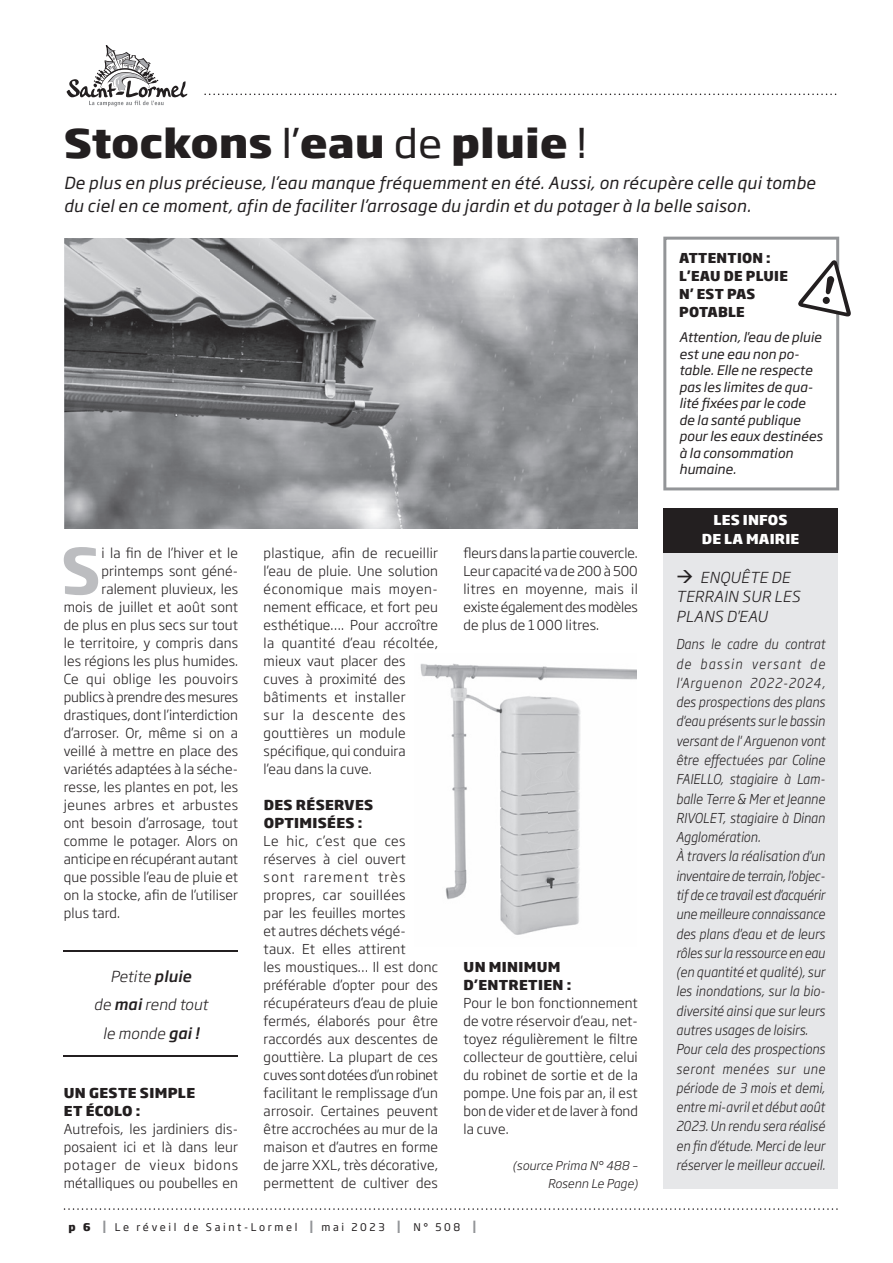
<style>
.page{position:relative;width:893px;height:1263px;background:#fff}
.page>*{position:absolute;margin:0;border:0;box-sizing:border-box;transform-origin:0 0}
.t1{font:700 61.95px "Soho Gothic Pro";color:#bcbdc0}
.t2{font:800 39px "Soho Gothic Pro";color:#231f20;scale:1.08 1}
.t3{font:italic 16.5px/22.5px "Soho Gothic Pro";letter-spacing:.02em;color:#231f20}
.t4{font:italic 300 15px/19.4px "Soho Gothic Pro";letter-spacing:.025em;color:#231f20}
.t5{font:300 13.5px/18px "Soho Gothic Pro";letter-spacing:.01em;color:#231f20;text-align:justify}
.t6{font:italic 300 13.5px/19.4px "Soho Gothic Pro";letter-spacing:.01em;color:#231f20;scale:.9 1}
.t7{font:800 13.5px/18px "Soho Gothic Pro";letter-spacing:.025em;color:#231f20}
.t8{font:300 13.5px "Soho Gothic Pro";letter-spacing:-.01em;color:#231f20}
.t9{font:300 13.5px "Soho Gothic Pro";letter-spacing:.03em;color:#231f20}
.t10{font:800 13.5px/19.4px "Soho Gothic Pro";letter-spacing:.015em;color:#fff;text-align:center}
.t11{font:italic 13.05px/16.5px "Soho Gothic Pro";color:#231f20}
.t12{font:italic 300 12px/18px "Soho Gothic Pro";letter-spacing:.01em;color:#231f20;text-align:right}
.t13{font:10.5px "Soho Gothic Pro";letter-spacing:.25em;color:#231f20}
.s1{font-weight:400}
.s2{font-weight:500}
.s3{font-weight:800}
.s4{font-weight:500;font-size:16.65px;color:#939598}
</style>
<div class="page">
<svg style="left:66px;top:45px;width:122px;height:62px"></svg>
<svg style="left:204px;top:94px;width:632px;height:1px"></svg>
<div style="left:663px;top:510px;width:175px;height:679px;background:#e6e7e9"></div>
<div style="left:663px;top:508px;width:175px;height:26px;background:#231f20"></div>
<div style="left:663px;top:527px;width:175px;height:26px;background:#231f20"></div>
<svg style="left:64px;top:1208px;width:774px;height:2px"></svg>
<hr style="left:64px;top:950px;width:174px;height:2px;background:#231f20">
<hr style="left:64px;top:1055px;width:174px;height:2px;background:#231f20">
<img style="left:65px;top:238px;width:573px;height:291px">
<img style="left:420px;top:663px;width:216px;height:272px">
<svg style="left:663px;top:237px;width:188px;height:253px"></svg>
<h2 class="t2" style="left:64px;top:113px;width:486px">Stockons <span class="s1">l’</span>eau <span class="s1">de</span> pluie <span class="s1">!</span></h2>
<p class="t3" style="left:64px;top:171px;width:753px">De plus en plus précieuse, l’eau manque fréquemment en été. Aussi, on récupère celle qui tombe du ciel en ce moment, afin de faciliter l’arrosage du jardin et du potager à la belle saison.</p>
<h1 class="t1" style="left:61px;top:522px;width:42px">S</h1>
<p class="t5" style="left:102px;top:543px;width:138px">i la fin de l’hiver et le</p>
<p class="t5" style="left:102px;top:561px;width:138px">printemps sont géné-</p>
<p class="t5" style="left:102px;top:579px;width:138px">ralement pluvieux, les</p>
<p class="t5" style="left:64px;top:597px;width:176px">mois de juillet et août sont</p>
<p class="t5" style="left:64px;top:615px;width:176px">de plus en plus secs sur tout</p>
<p class="t5" style="left:64px;top:633px;width:176px">le territoire, y compris dans</p>
<p class="t5" style="left:64px;top:651px;width:176px">les régions les plus humides.</p>
<p class="t5" style="left:64px;top:669px;width:176px">Ce qui oblige les pouvoirs</p>
<p class="t8" style="left:64px;top:686px;width:176px">publics à prendre des mesures</p>
<p class="t5" style="left:64px;top:705px;width:176px">drastiques, dont l’interdiction</p>
<p class="t5" style="left:64px;top:723px;width:176px">d’arroser. Or, même si on a</p>
<p class="t5" style="left:64px;top:741px;width:176px">veillé à mettre en place des</p>
<p class="t5" style="left:64px;top:759px;width:176px">variétés adaptées à la séche-</p>
<p class="t5" style="left:64px;top:777px;width:176px">resse, les plantes en pot, les</p>
<p class="t9" style="left:64px;top:794px;width:176px">jeunes arbres et arbustes</p>
<p class="t5" style="left:64px;top:813px;width:176px">ont besoin d’arrosage, tout</p>
<p class="t5" style="left:64px;top:831px;width:176px">comme le potager. Alors on</p>
<p class="t5" style="left:64px;top:849px;width:176px">anticipe en récupérant autant</p>
<p class="t5" style="left:64px;top:867px;width:176px">que possible l’eau de pluie et</p>
<p class="t5" style="left:64px;top:885px;width:176px">on la stocke, afin de l’utiliser</p>
<p class="t5" style="left:64px;top:903px;width:58px">plus tard.</p>
<p class="t4" style="left:94px;top:961px;width:115px;line-height:28.5px;text-align:center">Petite <span class="s2">pluie<br></span>de <span class="s2">mai</span> rend tout le monde <span class="s2">gai !</span></p>
<p class="t7" style="left:64px;top:1083px;width:133px">UN GESTE SIMPLE<br>ET ÉCOLO :</p>
<p class="t5" style="left:64px;top:1119px;width:176px">Autrefois, les jardiniers dis&shy;posaient ici et là dans leur potager de vieux bidons métalliques ou poubelles en</p>
<p class="t5" style="left:264px;top:543px;width:176px;text-align:left">plastique, afin de recueillir l’eau de pluie. Une solution économique mais moyen&shy;nement efficace, et fort peu esthétique…. Pour accroître la quantité d’eau récoltée, mieux vaut placer des cuves à proximité des bâtiments et installer<br>sur la descente des gouttières un module spécifique, qui conduira<br>l’eau dans la cuve.</p>
<p class="t7" style="left:264px;top:795px;width:111px">DES RÉSERVES<br>OPTIMISÉES :</p>
<p class="t5" style="left:264px;top:831px;width:176px;text-align:left">Le hic, c’est que ces réserves à ciel ouvert sont rarement très propres, car souillées<br>par les feuilles mortes<br>et autres déchets végé&shy;taux. Et elles attirent<br>les moustiques… Il est donc préférable d’opter pour des récupérateurs d’eau de pluie fermés, élaborés pour être raccordés aux descentes de gouttière. La plupart de ces cuves sont dotées d’un robinet facilitant le remplissage d’un arrosoir. Certaines peuvent être accrochées au mur de la maison et d’autres en forme de jarre XXL, très décorative, permettent de cultiver des</p>
<p class="t5" style="left:463px;top:543px;width:176px">fleurs dans la partie couvercle.<br>Leur capacité va de 200 à 500 litres en moyenne, mais il existe également des modèles de plus de 1 000 litres.</p>
<p class="t7" style="left:464px;top:957px;width:109px">UN MINIMUM<br>D’ENTRETIEN :</p>
<p class="t5" style="left:463px;top:993px;width:176px">Pour le bon fonctionnement de votre réservoir d’eau, net&shy;toyez régulièrement le filtre collecteur de gouttière, celui du robinet de sortie et de la pompe. Une fois par an, il est bon de vider et de laver à fond la cuve.</p>
<p class="t12" style="left:512px;top:1156px;width:127px">(source Prima N° 488 –<br>Rosenn Le Page)</p>
<p class="t13" style="left:68px;top:1219px;width:410px"><span class="s3">p 6</span> <span class="s4">I</span> Le réveil de Saint-Lormel <span class="s4">I</span> mai 2023 <span class="s4">I</span> N° 508 <span class="s4">I</span></p>
<p class="t7" style="left:679px;top:248px;width:110px">ATTENTION :<br>L'EAU DE PLUIE<br>N' EST PAS<br>POTABLE</p>
<p class="t11" style="left:679px;top:328px;width:145px">Attention, l'eau de pluie est une eau non po&shy;table. Elle ne respecte pas les limites de qua&shy;lité xées par le code de la santé publique pour les eaux destinées à la consommation humaine.</p>
<p class="t10" style="left:702px;top:510px;width:99px">LES INFOS<br>DE LA MAIRIE</p>
<p class="t4" style="left:676px;top:567px;width:125px">→ ENQUÊTE DE<br>TERRAIN SUR LES<br>PLANS D'EAU</p>
<p class="t6" style="left:676px;top:634px;width:167px">Dans le cadre du contrat de bassin versant de l'Arguenon 2022-2024, des prospections des plans d'eau présents sur le bassin versant de l' Arguenon vont être effectuées par Coline<br>FAIELLO, stagiaire à Lam&shy;balle Terre &amp; Mer et Jeanne<br>RIVOLET, stagiaire à Dinan<br>Agglomération.<br>À travers la réalisation d'un inventaire de terrain, l'objec&shy;tif de ce travail est d'acquérir une meilleure connaissance des plans d'eau et de leurs rôles sur la ressource en eau (en quantité et qualité), sur les inondations, sur la bio&shy;diversité ainsi que sur leurs autres usages de loisirs.<br>Pour cela des prospections seront menées sur une période de 3 mois et demi, entre mi-avril et début août<br>2023. Un rendu sera réalisé en fin d’étude. Merci de leur réserver le meilleur accueil.</p>
</div>
